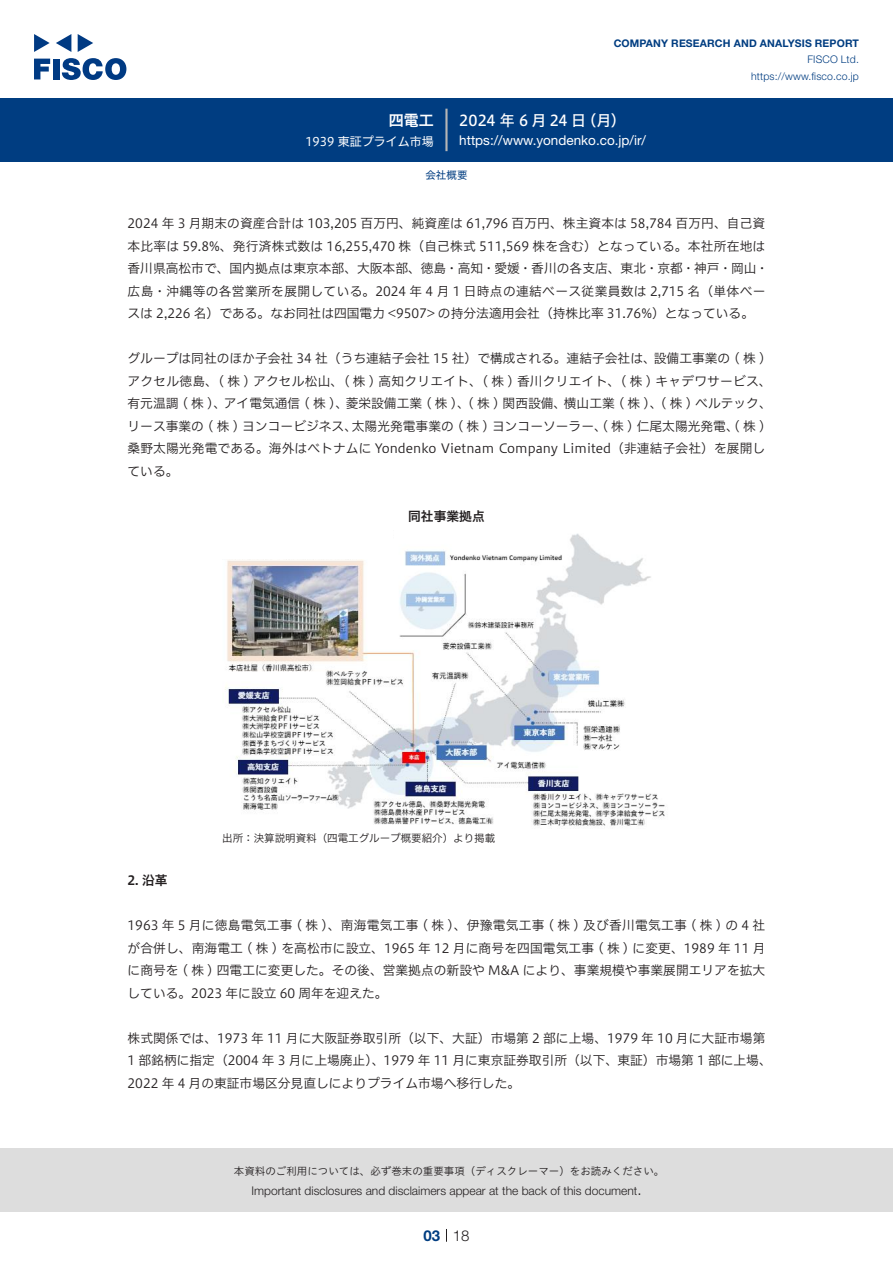
<style>
.page{position:relative;width:893px;height:1263px;background:#fff}
.page>*{position:absolute;margin:0;border:0;box-sizing:border-box;transform-origin:0 0}
.t1{font:15px "Hiragino UD Sans F Std N W5";letter-spacing:-.005em;color:#fff}
.t2{font:300 15px "Helvetica Neue LT Std";color:#231f20}
.t3{font:15px "Hiragino UD Sans F Std N W6";color:#fff}
.t4{font:700 15px "Helvetica Neue LT Std";color:#003d81}
.t5{font:13.5px "Helvetica Neue LT Std";color:#fff}
.本文{font:12.75px/22.5px "Hiragino UD Sans F Std N W3";color:#231f20}
.チャートタイトル{font:12.75px "Hiragino UD Sans F Std N W6";color:#231f20}
.小タイトル{font:12.75px "Hiragino UD Sans F Std N W6";color:#231f20}
.t6{font:300 12px "Helvetica Neue LT Std";color:#231f20}
.t7{font:12px "Hiragino UD Sans F Std N W4";color:#fff}
.t8{font:10.5px "Hiragino UD Sans Std W3";color:#231f20}
.t9{font:700 10.5px "Helvetica Neue LT Std";letter-spacing:.015em;color:#003d81}
.t10{font:300 10.5px/16.5px "Helvetica Neue LT Std";letter-spacing:.015em;color:#003d81;text-align:right}
.表組み基本スタイル{font:10.5px "Hiragino UD Sans F Std N W3";color:#231f20}
.ヘッダー{font:10.5px "Hiragino UD Sans F Std N W4";color:#003d81}
</style>
<div class="page">
<div style="left:0;top:1148px;width:893px;height:64px;background:#ddd"></div>
<svg style="left:34px;top:59px;width:16px;height:20px"></svg>
<div style="left:53px;top:59px;width:6px;height:20px;background:#003a83"></div>
<svg style="left:62px;top:58px;width:64px;height:22px"></svg>
<svg style="left:34px;top:34px;width:16px;height:18px"></svg>
<svg style="left:78px;top:34px;width:15px;height:18px"></svg>
<svg style="left:56px;top:34px;width:15px;height:18px"></svg>
<div style="left:0;top:98px;width:893px;height:64px;background:#003d81"></div>
<hr style="left:445px;top:109px;width:3px;height:42px;background:#b5b5b6">
<svg style="left:446px;top:1229px;width:1px;height:13px"></svg>
<img style="left:225px;top:533px;width:440px;height:293px">
<div style="left:222px;top:531px;width:171px;height:28px;background:#fff"></div>
<p class="t3" style="left:389px;top:109px;width:46px">四電工</p>
<p class="t7" style="left:305px;top:132px;width:130px">1939 東証プライム市場</p>
<p class="t9" style="left:614px;top:37px;width:247px">COMPANY RESEARCH AND ANALYSIS REPORT</p>
<p class="t10" style="left:751px;top:51px;width:109px">FISCO Ltd. https://www.fisco.co j p.</p>
<p class="t1" style="left:581px;top:109px;width:46px">（月(</p>
<p class="t1" style="left:459px;top:109px;width:128px">2024 年 6 月 24 日</p>
<p class="t5" style="left:459px;top:132px;width:188px">https://www.yondenko. c o j p. /i r/</p>
<p class="ヘッダー" style="left:425px;top:167px;width:43px">会社概要</p>
<p class="本文" style="left:128px;top:211px;width:642px">2024 年 3 月期末の資産合計は 103,205 百万円、純資産は 61,796 百万円、株主資本は 58,784 百万円、自己資本比率は 59.8%、発行済株式数は 16,255,470 株（自己株式 511,569 株を含む）となっている。本社所在地は香川県高松市で、国内拠点は東京本部、大阪本部、徳島・高知・愛媛・香川の各支店、東北・京都・神戸・岡山・広島・沖縄等の各営業所を展開している。2024 年 4 月 1 日時点の連結ベース従業員数は 2,715 名（単体ベースは 2,226 名）である。なお同社は四国電力 &lt;9507&gt; の持分法適用会社（持株比率 31.76%）となっている。</p>
<p class="本文" style="left:654px;top:346px;width:113px">設備工事業の ( 株 (</p>
<p class="本文" style="left:128px;top:346px;width:530px">グループは同社のほか子会社 34 社（うち連結子会社 15 社）で構成される。連結子会社は、</p>
<p class="本文" style="left:128px;top:369px;width:646px">アクセル徳島、( 株 ) アクセル松山、( 株 ) 高知クリエイト、( 株 ) 香川クリエイト、( 株 ) キャデワサービス、</p>
<p class="本文" style="left:564px;top:391px;width:209px">横山工業 ( 株 )、( 株 ) ベルテック、</p>
<p class="本文" style="left:128px;top:391px;width:100px">有元温調 ( 株 )、</p>
<p class="本文" style="left:224px;top:391px;width:126px">アイ電気通信 ( 株 )、</p>
<p class="本文" style="left:346px;top:391px;width:222px">菱栄設備工業 ( 株 )、( 株 ) 関西設備、</p>
<p class="本文" style="left:128px;top:414px;width:639px">リース事業の ( 株 ) ヨンコービジネス、<br>桑野太陽光発電である。海外はベトナムに Yondenko Vietnam Company Limited（非連結子会社）を展開している。</p>
<p class="チャートタイトル" style="left:408px;top:506px;width:78px">同社事業拠点</p>
<p class="本文" style="left:352px;top:414px;width:415px">太陽光発電事業の ( 株 ) ヨンコーソーラー、( 株 ) 仁尾太陽光発電、( 株 (</p>
<p class="表組み基本スタイル" style="left:222px;top:830px;width:274px">出所：決算説明資料（四電工グループ概要紹介）より掲載</p>
<p class="小タイトル" style="left:128px;top:870px;width:42px">2. 沿革</p>
<p class="本文" style="left:128px;top:913px;width:639px;text-align:justify">1963 年 5 月に徳島電気工事 ( 株 )、南海電気工事 ( 株 )、伊豫電気工事 ( 株 ) 及び香川電気工事 ( 株 ) の 4 社が合併し、南海電工 ( 株 ) を高松市に設立、1965 年 12 月に商号を四国電気工事 ( 株 ) に変更、1989 年 11 月に商号を ( 株 ) 四電工に変更した。その後、営業拠点の新設や M&amp;A により、事業規模や事業展開エリアを拡大している。2023 年に設立 60 周年を迎えた。</p>
<p class="本文" style="left:128px;top:1026px;width:646px">株式関係では、1973 年 11 月に大阪証券取引所（以下、大証）市場第 2 部に上場、1979 年 10 月に大証市場第<br>1 部銘柄に指定（2004 年 3 月に上場廃止）、1979 年 11 月に東京証券取引所（以下、東証）市場第 1 部に上場、<br>2022 年 4 月の東証市場区分見直しによりプライム市場へ移行した。</p>
<p class="t8" style="left:234px;top:1163px;width:432px">本資料のご利用については、必ず巻末の重要事項（ディスクレーマー）をお読みください。</p>
<p class="t2" style="left:637px;top:1180px;width:6px">.</p>
<p class="t6" style="left:251px;top:1183px;width:387px">Important disclosures and disclaimers appear at the back of this document</p>
<p class="t4" style="left:423px;top:1226px;width:18px">03</p>
<p class="t2" style="left:453px;top:1226px;width:18px">18</p>
</div>
